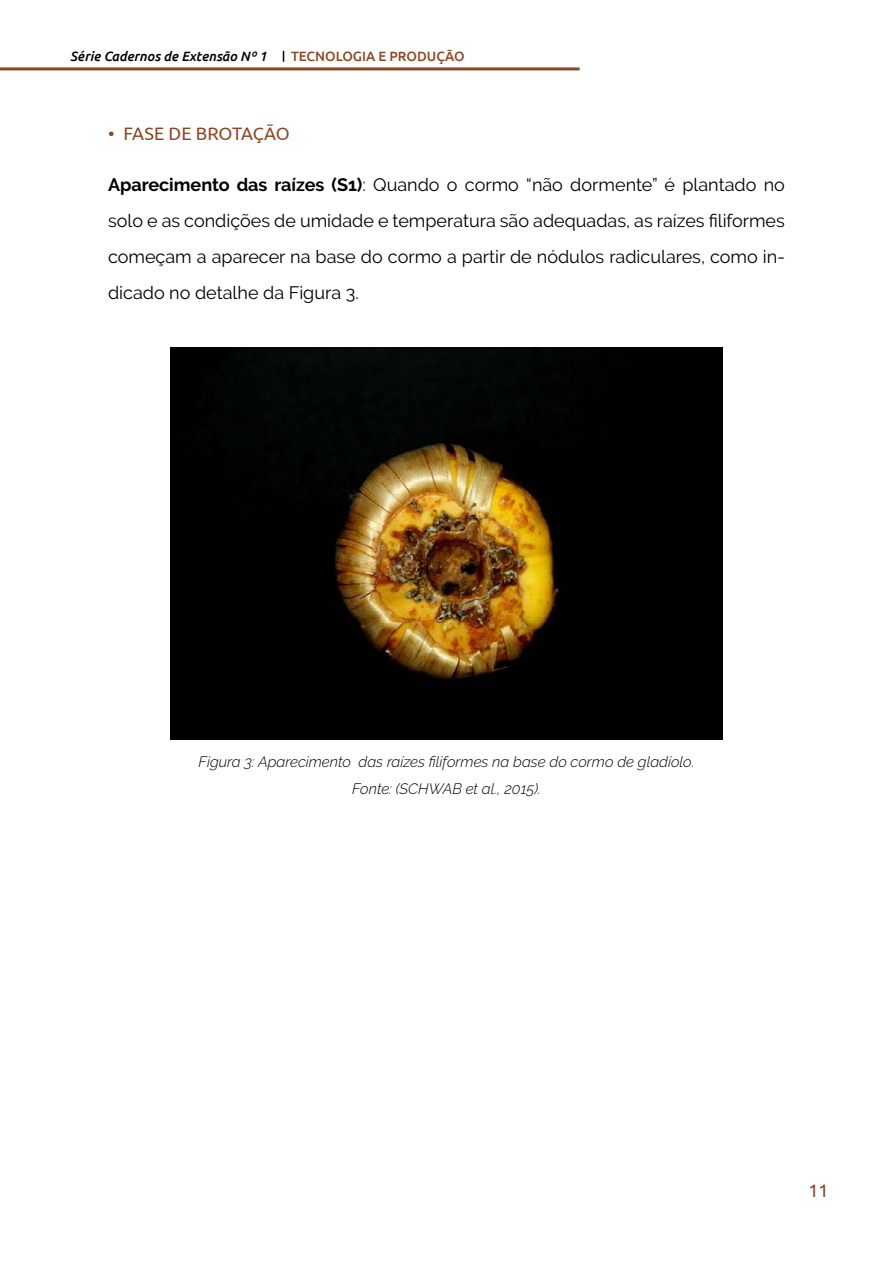
<style>
.page{position:relative;width:893px;height:1263px;background:#fff}
.page>*{position:absolute;margin:0;border:0;box-sizing:border-box;transform-origin:0 0}
.t1{font:18px/36px "Raleway";color:#000;text-align:justify}
.t2{font:18px "Ubuntu";letter-spacing:-.005em;color:#8e4723}
.t3{font:italic 300 15px/27px "Raleway";color:#000;text-align:center}
.t4{font:italic 500 13.5px "Ubuntu";color:#000}
.t5{font:500 13.5px "Ubuntu";color:#8e4723}
.s1{font-weight:700}
</style>
<div class="page">
<hr style="left:0;top:67px;width:580px;height:3px;background:#8e4724">
<img style="left:171px;top:347px;width:551px;height:393px">
<p class="t4" style="left:70px;top:48px;width:198px">Série Cadernos de Extensão Nº 1</p>
<p class="t5" style="left:291px;top:48px;width:175px">TECNOLOGIA E PRODUÇÃO</p>
<p class="t2" style="left:108px;top:123px;width:183px">• FASE DE BROTAÇÃO</p>
<p class="t1" style="left:108px;top:167px;width:678px"><span class="s1">Aparecimento das raízes (S1)</span>: Quando o cormo “não dormente” é plantado no solo e as condições de umidade e temperatura são adequadas, as raízes filiformes começam a aparecer na base do cormo a partir de nódulos radiculares, como in&shy;dicado no detalhe da Figura 3.</p>
<p class="t3" style="left:198px;top:748px;width:497px">Figura 3: Aparecimento das raízes filiformes na base do cormo de gladíolo.<br>Fonte: (SCHWAB et al., 2015).</p>
<p class="t2" style="left:808px;top:1179px;width:22px">11</p>
</div>
